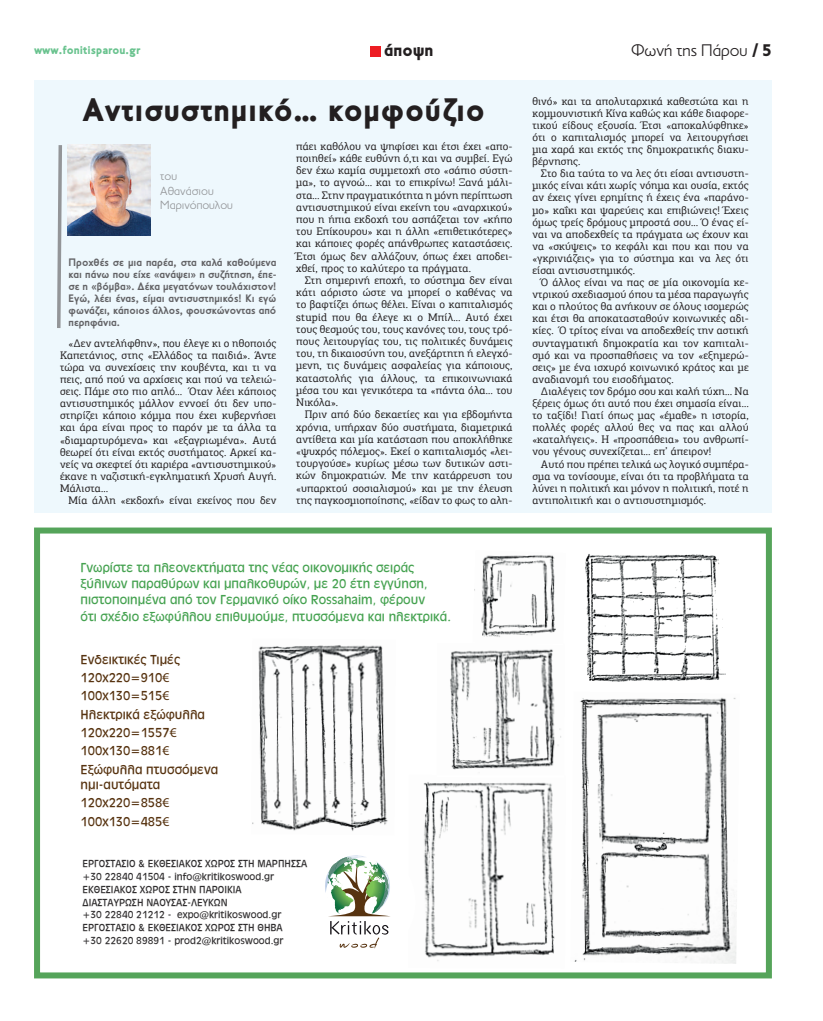
<style>
.page{position:relative;width:823px;height:1021px;background:#fff}
.page>*{position:absolute;margin:0;border:0;box-sizing:border-box;transform-origin:0 0}
.t1{font:900 33px "PF Transport";letter-spacing:.02em;color:#231f20}
.t2{font:900 17.9px "PF Transport";color:#231f20}
.t3{font:300 17px "PF Transport";color:#231f20}
.t4{font:13.5px/16.2px "SK Antique Olive Normal";color:#45a250}
.t5{font:13.5px/18.3px "SK Antique Olive Normal";color:#573310}
.t6{font:300 12px/14.6px "PF Transport";color:#939598}
.t7{font:900 12px "PF Transport";color:#6ac38f}
.t8{font:11px/12.1px "PF Agora Slab Pro";letter-spacing:.01em;color:#231f20;text-align:justify}
.t9{font:700 11px/12.1px "PF Transport";color:#636366;text-align:justify}
.t10{font:10.6px/12.7px "SK Antique Olive Normal";color:#312f30}
.s1{font-weight:900}
.s2{font-family:"Myriad Pro"}
</style>
<div class="page">
<div style="left:370px;top:46px;width:10px;height:10px;background:#ed1d23"></div>
<svg style="left:34px;top:527px;width:737px;height:451px"></svg>
<div style="left:34px;top:80px;width:737px;height:433px;background:#eef8fd"></div>
<img style="left:68px;top:144px;width:82px;height:92px">
<svg style="left:57px;top:145px;width:5px;height:183px"></svg>
<p class="t7" style="left:34px;top:43px;width:108px">www.fonitisparou.gr</p>
<h2 class="t2" style="left:384px;top:40px;width:51px">άποψη</h2>
<h3 class="t3" style="left:630px;top:41px;width:142px">Φωνή της Πάρου <span class="s1">/ 5</span></h3>
<h1 class="t1" style="left:83px;top:91px;width:403px">Αντισυστηµικό… κοµφούζιο</h1>
<p class="t6" style="left:160px;top:169px;width:74px">του<br>Αθανάσιου<br>Μαρινόπουλου</p>
<p class="t9" style="left:69px;top:256px;width:209px">Προχθές σε µια παρέα, στα καλά καθούµενα και πάνω που είχε «ανάψει» η συζήτηση, έπε&shy;σε η «βόµβα». ∆έκα µεγατόνων τουλάχιστον!<br>Εγώ, λέει ένας, είµαι αντισυστηµικός! Κι εγώ φωνάζει, κάποιος άλλος, φουσκώνοντας από περηφάνια.</p>
<p class="t8" style="left:60px;top:337px;width:218px;text-indent:9px">«∆εν αντελήφθην», που έλεγε κι ο ηθοποιός Καπετάνιος, στης «Ελλάδος τα παιδιά». Άντε τώρα να συνεχίσεις την κουβέντα, και τι να πεις, από πού να αρχίσεις και πού να τελειώ&shy;σεις. Πάµε στο πιο απλό… Όταν λέει κάποιος αντισυστηµικός µάλλον εννοεί ότι δεν υπο&shy;στηρίζει κάποιο κόµµα που έχει κυβερνήσει και άρα είναι προς το παρόν µε τα άλλα τα «διαµαρτυρόµενα» και «εξαγριωµένα». Αυτά θεωρεί ότι είναι εκτός συστήµατος. Αρκεί κα&shy;νείς να σκεφτεί ότι καριέρα «αντισυστηµικού» έκανε η ναζιστική-εγκληµατική Χρυσή Αυγή.<br>Μάλιστα…</p>
<p class="t8" style="left:69px;top:494px;width:209px">Μία άλλη «εκδοχή» είναι εκείνος που δεν</p>
<p class="t8" style="left:296px;top:140px;width:218px">πάει καθόλου να ψηφίσει και έτσι έχει «απο&shy;ποιηθεί» κάθε ευθύνη ό,τι και να συµβεί. Εγώ δεν έχω καµία συµµετοχή στο «σάπιο σύστη&shy;µα», το αγνοώ… και το επικρίνω! Ξανά µάλι&shy;στα… Στην πραγµατικότητα η µόνη περίπτωση αντισυστηµικού είναι εκείνη του «αναρχικού» που η ήπια εκδοχή του ασπάζεται τον «κήπο του Επίκουρου» και η άλλη «επιθετικότερες» και κάποιες φορές απάνθρωπες καταστάσεις.<br>Έτσι όµως δεν αλλάζουν, όπως έχει αποδει&shy;χθεί, προς το καλύτερο τα πράγµατα.</p>
<p class="t8" style="left:296px;top:274px;width:218px;text-indent:9px">Στη σηµερινή εποχή, το σύστηµα δεν είναι κάτι αόριστο ώστε να µπορεί ο καθένας να το βαφτίζει όπως θέλει. Είναι ο καπιταλισµός stupid που θα έλεγε κι ο Μπίλ… Αυτό έχει τους θεσµούς του, τους κανόνες του, τους τρό&shy;πους λειτουργίας του, τις πολιτικές δυνάµεις του, τη δικαιοσύνη του, ανεξάρτητη ή ελεγχό&shy;µενη, τις δυνάµεις ασφαλείας για κάποιους, καταστολής για άλλους, τα επικοινωνιακά µέσα του και γενικότερα τα «πάντα όλα… του Νικόλα».</p>
<p class="t8" style="left:296px;top:408px;width:218px;text-indent:9px">Πριν από δύο δεκαετίες και για εβδοµήντα χρόνια, υπήρχαν δύο συστήµατα, διαµετρικά αντίθετα και µία κατάσταση που αποκλήθηκε «ψυχρός πόλεµος». Εκεί ο καπιταλισµός «λει&shy;τουργούσε» κυρίως µέσω των δυτικών αστι&shy;κών δηµοκρατιών. Με την κατάρρευση του «υπαρκτού σοσιαλισµού» και µε την έλευση της παγκοσµιοποίησης, «είδαν το φως το αλη-</p>
<p class="t8" style="left:532px;top:95px;width:218px">θινό» και τα απολυταρχικά καθεστώτα και η κοµµουνιστική Κίνα καθώς και κάθε διαφορε&shy;τικού είδους εξουσία. Έτσι «αποκαλύφθηκε» ότι ο καπιταλισµός µπορεί να λειτουργήσει µια χαρά και εκτός της δηµοκρατικής διακυ&shy;βέρνησης.</p>
<p class="t8" style="left:532px;top:167px;width:218px;text-indent:9px">Στο δια ταύτα το να λες ότι είσαι αντισυστη&shy;µικός είναι κάτι χωρίς νόηµα και ουσία, εκτός αν έχεις γίνει ερηµίτης ή έχεις ένα «παράνο&shy;µο» καΐκι και ψαρεύεις και επιβιώνεις! Έχεις όµως τρείς δρόµους µπροστά σου… Ό ένας εί&shy;ναι να αποδεχθείς τα πράγµατα ως έχουν και να «σκύψεις» το κεφάλι και που και που να «γκρινιάζεις» για το σύστηµα και να λες ότι είσαι αντισυστηµικός.</p>
<p class="t8" style="left:532px;top:276px;width:218px;text-indent:9px">Ό άλλος είναι να πας σε µία οικονοµία κε&shy;ντρικού σχεδιασµού όπου τα µέσα παραγωγής και ο πλούτος θα ανήκουν σε όλους ισοµερώς και έτσι θα αποκατασταθούν κοινωνικές αδι&shy;κίες. Ό τρίτος είναι να αποδεχθείς την αστική συνταγµατική δηµοκρατία και τον καπιταλι&shy;σµό και να προσπαθήσεις να τον «εξηµερώ&shy;σεις» µε ένα ισχυρό κοινωνικό κράτος και µε αναδιανοµή του εισοδήµατος.</p>
<p class="t8" style="left:532px;top:385px;width:218px;text-indent:9px">∆ιαλέγεις τον δρόµο σου και καλή τύχη… Να ξέρεις όµως ότι αυτό που έχει σηµασία είναι… το ταξίδι! Γιατί όπως µας «έµαθε» η ιστορία, πολλές φορές αλλού θες να πας και αλλού «καταλήγεις». Η «προσπάθεια» του ανθρωπί&shy;νου γένους συνεχίζεται… επ’ άπειρον!</p>
<p class="t8" style="left:532px;top:457px;width:218px;text-indent:9px">Αυτό που πρέπει τελικά ως λογικό συµπέρα&shy;σµα να τονίσουµε, είναι ότι τα προβλήµατα τα λύνει η πολιτική και µόνον η πολιτική, ποτέ η αντιπολιτική και ο αντισυστηµισµός.</p>
<p class="t4" style="left:81px;top:559px;width:371px">Γνωρίστε τα πλεονεκτήματα της νέας οικονομικής σειράς ξύλινων παραθύρων και μπαλκοθυρών, με 20 έτη εγγύηση, πιστοποιημένα από τον Γερμανικό οίκο Rossahaim, φέρουν<br>ότι σχέδιο εξωφύλλου επιθυμούμε, πτυσσόμενα και ηλεκτρικά.</p>
<p class="t5" style="left:81px;top:650px;width:139px">Ενδεικτικές Τιμές<br>120x220=910<span class="s2">€<br></span>100x130=515<span class="s2">€<br></span>Ηλεκτρικά εξώφυλλα<br>120x220=1557<span class="s2">€<br></span>100x130=881<span class="s2">€<br></span>Εξώφυλλα πτυσσόμενα</p>
<p class="t5" style="left:81px;top:775px;width:90px">ημι-αυτόματα<br>120x220=858<span class="s2">€<br></span>100x130=485<span class="s2">€</span></p>
<p class="t10" style="left:82px;top:857px;width:226px">ΕΡΓΟΣΤΑΣΙΟ &amp; ΕΚΘΕΣΙΑΚΟΣ ΧΩΡΟΣ ΣΤΗ ΜΑΡΠΗΣΣΑ +30 22840 41504 - info@kritikoswood.gr ΕΚΘΕΣΙΑΚΟΣ ΧΩΡΟΣ ΣΤΗΝ ΠΑΡΟΙΚΙΑ<br>∆ΙΑΣΤΑΥΡΩΣΗ ΝΑΟΥΣΑΣ-ΛΕΥΚΩΝ<br>+30 22840 21212 - expo@kritikoswood.gr ΕΡΓΟΣΤΑΣΙΟ &amp; ΕΚΘΕΣΙΑΚΟΣ ΧΩΡΟΣ ΣΤΗ ΘΗΒΑ<br>+30 22620 89891 - prod2@kritikoswood.gr</p>
</div>
